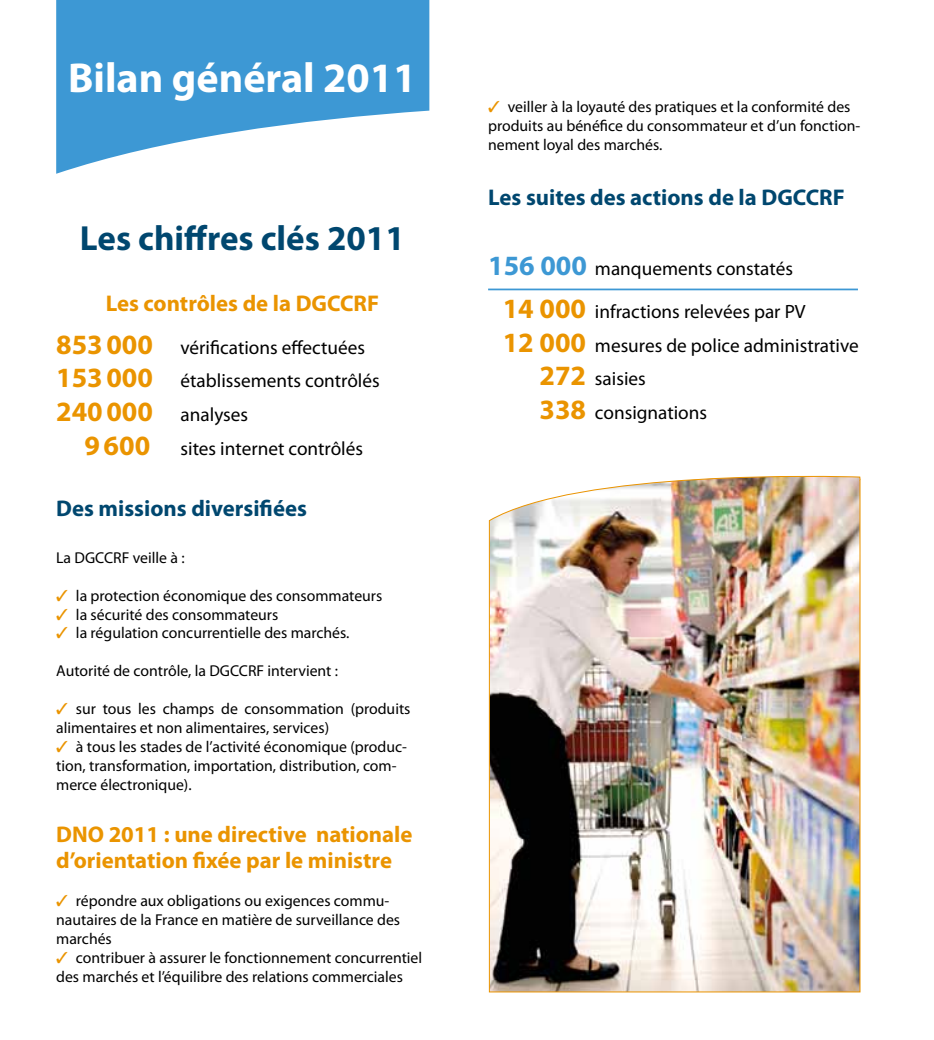
<style>
.page{position:relative;width:934px;height:1040px;background:#fff}
.page>*{position:absolute;margin:0;border:0;box-sizing:border-box;transform-origin:0 0}
.t1{font:700 42px "Myriad Pro";color:#fff}
.t2{font:700 35px "Myriad Pro";color:#00476f}
.t3{font:700 22.75px/26.2px "Myriad Pro";color:#ea9400}
.t4{font:700 22.75px "Myriad Pro";color:#00476f}
.t5{font:19.25px/33.6px "Myriad Pro";color:#000}
.t6{font:15.75px/18.9px "Myriad Pro";color:#000}
.s1{font-weight:700;font-size:28px;color:#ea9400}
.s2{color:#ea9400}
.s3{font-weight:700;font-size:28px;color:#3d98d4}
</style>
<div class="page">
<svg style="left:56px;top:0;width:373px;height:174px;fill:#3d98d4"></svg>
<img style="left:488px;top:475px;width:372px;height:518px">
<hr style="left:488px;top:288px;width:369px;height:2px;background:#3d98d4">
<h1 class="t1" style="left:68px;top:51px;width:350px">Bilan général 2011</h1>
<h2 class="t2" style="left:80px;top:215px;width:326px">Les chiffres clés 2011</h2>
<h3 class="t3" style="left:106px;top:289px;width:275px">Les contrôles de la DGCCRF</h3>
<p class="t5" style="left:56px;top:330px;width:325px"><span class="s1">853000</span> vérifications effectuées<br><span class="s1">153000</span> établissements contrôlés<br><span class="s1">240000</span> analyses</p>
<p class="t5" style="left:84px;top:431px;width:280px"><span class="s1">9600</span> sites internet contrôlés</p>
<h3 class="t4" style="left:56px;top:493px;width:252px">Des missions diversifiées</h3>
<p class="t6" style="left:56px;top:548px;width:130px">La DGCCRF veille à :</p>
<p class="t6" style="left:56px;top:585px;width:327px"><span class="s2">✓</span> la protection économique des consommateurs</p>
<p class="t6" style="left:56px;top:604px;width:223px"><span class="s2">✓</span> la sécurité des consommateurs</p>
<p class="t6" style="left:56px;top:623px;width:295px"><span class="s2">✓</span> la régulation concurrentielle des marchés.</p>
<p class="t6" style="left:56px;top:661px;width:283px">Autorité de contrôle, la DGCCRF intervient :</p>
<p class="t6" style="left:56px;top:699px;width:356px"><span class="s2">✓</span> sur tous les champs de consommation (produits alimentaires et non alimentaires, services)</p>
<p class="t6" style="left:56px;top:737px;width:352px"><span class="s2">✓</span> à tous les stades de l’activité économique (produc&shy;tion, transformation, importation, distribution, com&shy;merce électronique).</p>
<h3 class="t3" style="left:56px;top:820px;width:358px">DNO 2011 : une directive nationale d’orientation fixée par le ministre</h3>
<p class="t6" style="left:56px;top:891px;width:345px"><span class="s2">✓</span> répondre aux obligations ou exigences commu&shy;nautaires de la France en matière de surveillance des marchés</p>
<p class="t6" style="left:56px;top:948px;width:367px"><span class="s2">✓</span> contribuer à assurer le fonctionnement concurrentiel des marchés et l’équilibre des relations commerciales</p>
<p class="t6" style="left:488px;top:97px;width:373px"><span class="s2">✓</span> veiller à la loyauté des pratiques et la conformité des produits au bénéfice du consommateur et d’un fonction&shy;nement loyal des marchés.</p>
<h3 class="t4" style="left:488px;top:182px;width:358px">Les suites des actions de la DGCCRF</h3>
<p class="t5" style="left:488px;top:251px;width:306px"><span class="s3">156 000</span> manquements constatés</p>
<p class="t5" style="left:502px;top:294px;width:304px"><span class="s1">14 000</span> infractions relevées par PV</p>
<p class="t5" style="left:502px;top:328px;width:357px"><span class="s1">12 000</span> mesures de police administrative</p>
<p class="t5" style="left:539px;top:362px;width:108px"><span class="s1">272</span> saisies</p>
<p class="t5" style="left:539px;top:395px;width:169px"><span class="s1">338</span> consignations</p>
</div>
